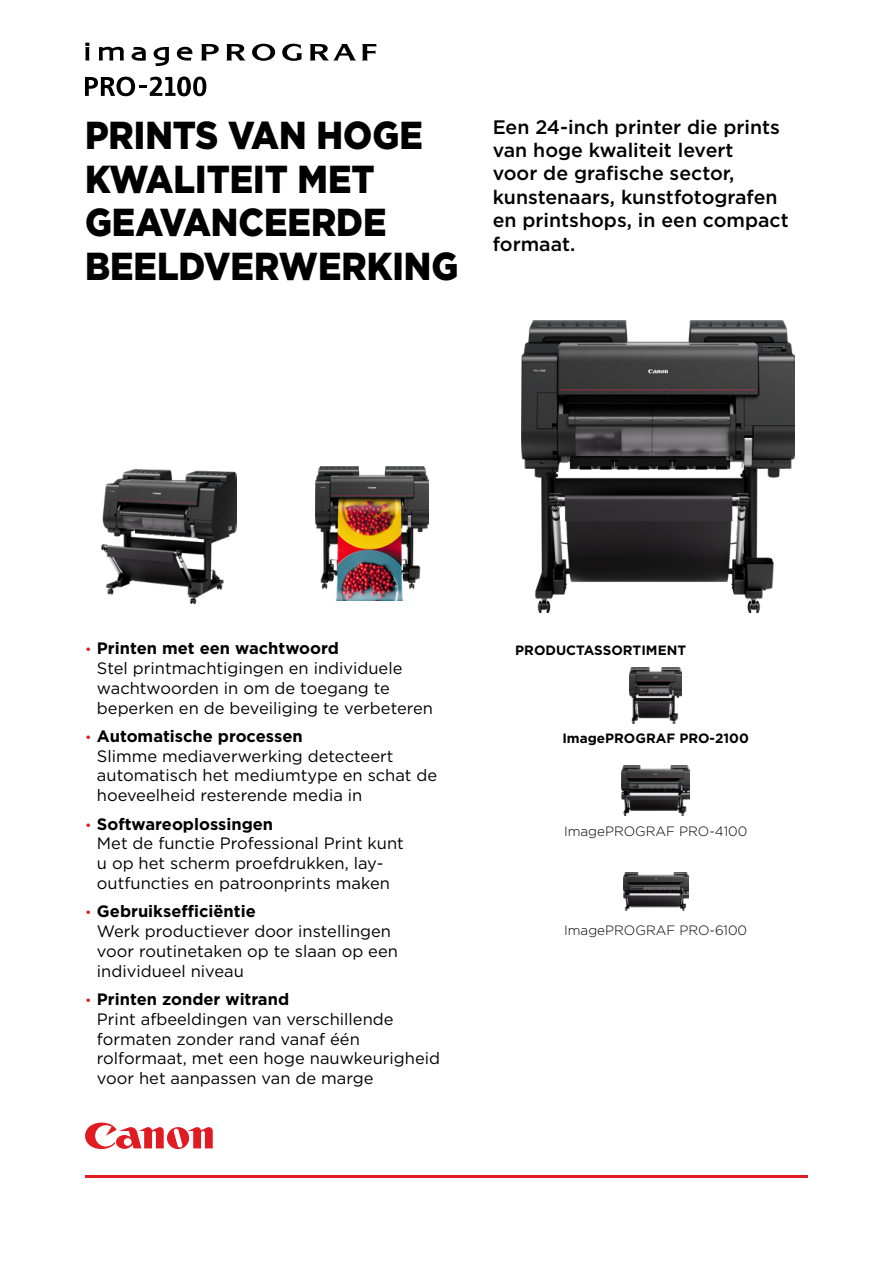
<style>
.page{position:relative;width:893px;height:1263px;background:#fff}
.page>*{position:absolute;margin:0;border:0;box-sizing:border-box;transform-origin:0 0}
.t1{font:900 39px/43.5px "Gotham";color:#000;scale:.9 1}
.t2{font:500 19.5px/23.4px "Gotham";color:#000}
.t3{font:16.5px/19.8px "Gotham";color:#000}
.t4{font:300 13.5px "Gotham";color:#000}
.t5{font:700 13.5px "Gotham";color:#000}
.s1{font-size:13.5px;color:#e11b22}
.s2{font-weight:700}
</style>
<div class="page">
<svg style="left:85px;top:1122px;width:128px;height:28px"></svg>
<hr style="left:85px;top:1175px;width:723px;height:3px;background:#e11b22">
<img style="left:521px;top:320px;width:273px;height:293px">
<img style="left:101px;top:470px;width:135px;height:133px">
<img style="left:315px;top:467px;width:113px;height:133px">
<svg style="left:201px;top:44px;width:18px;height:16px"></svg>
<svg style="left:226px;top:44px;width:19px;height:16px"></svg>
<svg style="left:252px;top:44px;width:23px;height:17px"></svg>
<svg style="left:282px;top:44px;width:21px;height:17px"></svg>
<svg style="left:309px;top:44px;width:67px;height:16px"></svg>
<svg style="left:85px;top:43px;width:4px;height:17px"></svg>
<svg style="left:99px;top:47px;width:25px;height:13px"></svg>
<svg style="left:131px;top:47px;width:15px;height:14px"></svg>
<svg style="left:154px;top:47px;width:15px;height:19px"></svg>
<svg style="left:177px;top:47px;width:15px;height:14px"></svg>
<svg style="left:85px;top:77px;width:121px;height:19px"></svg>
<img style="left:622px;top:765px;width:68px;height:51px">
<img style="left:623px;top:872px;width:65px;height:39px">
<img style="left:630px;top:668px;width:51px;height:55px">
<h1 class="t1" style="left:85px;top:113px;width:416px">PRINTS VAN HOGE<br>KWALITEIT MET<br>GEAVANCEERDE<br>BEELDVERWERKING</h1>
<p class="t2" style="left:493px;top:115px;width:298px">Een 24-inch printer die prints van hoge kwaliteit levert<br>voor de grafische sector, kunstenaars, kunstfotografen en printshops, in een compact formaat.</p>
<p class="t3" style="left:97px;top:638px;width:338px;text-indent:-12px"><span class="s1">•</span> <span class="s2">Printen met een wachtwoord<br></span>Stel printmachtigingen en individuele wachtwoorden in om de toegang te beperken en de beveiliging te verbeteren</p>
<p class="t3" style="left:97px;top:726px;width:342px;text-indent:-12px"><span class="s1">•</span> <span class="s2">Automatische processen<br></span>Slimme mediaverwerking detecteert automatisch het mediumtype en schat de hoeveelheid resterende media in</p>
<p class="t3" style="left:97px;top:813px;width:308px;text-indent:-12px"><span class="s1">•</span> <span class="s2">Softwareoplossingen<br></span>Met de functie Professional Print kunt u op het scherm proefdrukken, lay&shy;outfuncties en patroonprints maken</p>
<p class="t3" style="left:97px;top:901px;width:303px;text-indent:-12px"><span class="s1">•</span> <span class="s2">Gebruiksefficiëntie<br></span>Werk productiever door instellingen voor routinetaken op te slaan op een individueel niveau</p>
<p class="t3" style="left:97px;top:989px;width:345px;text-indent:-12px"><span class="s1">•</span> <span class="s2">Printen zonder witrand<br></span>Print afbeeldingen van verschillende formaten zonder rand vanaf één rolformaat, met een hoge nauwkeurigheid voor het aanpassen van de marge</p>
<p class="t5" style="left:515px;top:641px;width:172px">PRODUCTASSORTIMENT</p>
<p class="t5" style="left:562px;top:729px;width:188px">ImagePROGRAF PRO-2100</p>
<p class="t4" style="left:564px;top:823px;width:185px">ImagePROGRAF PRO-4100</p>
<p class="t4" style="left:564px;top:921px;width:185px">ImagePROGRAF PRO-6100</p>
</div>
